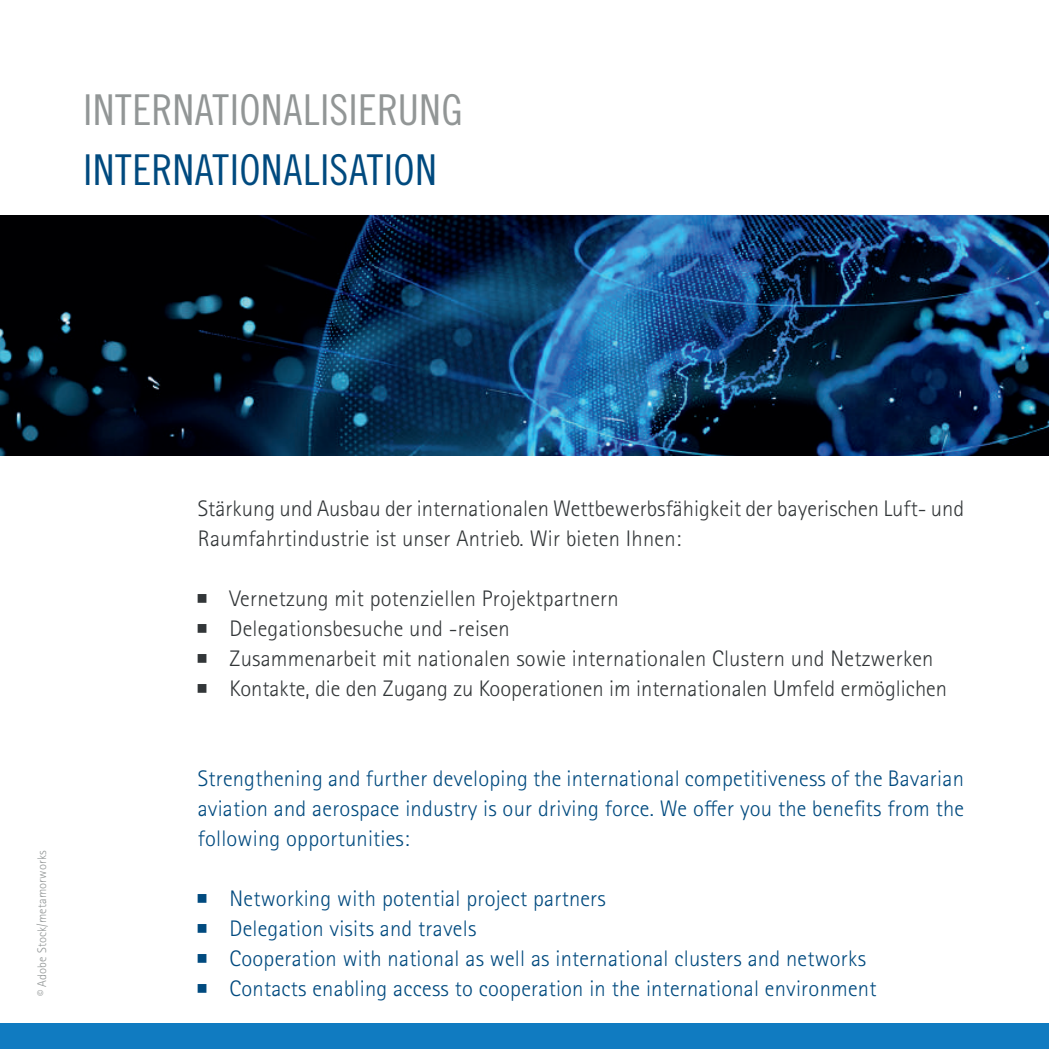
<style>
.page{position:relative;width:1049px;height:1049px;background:#fff}
.page>*{position:absolute;margin:0;border:0;box-sizing:border-box;transform-origin:0 0}
.t1{font:42.5px "Trade Gothic LT Std Cn 18";letter-spacing:.01em;color:#929696}
.t2{font:42.5px "Trade Gothic LT Std Cn 18";letter-spacing:.015em;color:#004a7f}
.t3{font:300 22.5px/30px "Rotis Sans Serif Std";letter-spacing:.01em;color:#004a7f;text-align:justify}
.t4{font:300 22.5px/30px "Rotis Sans Serif Std";letter-spacing:.01em;color:#323638}
.t5{font:300 12.5px "Rotis Sans Serif Std";letter-spacing:.01em;color:#929696}
</style>
<div class="page">
<div style="left:0;top:1024px;width:1049px;height:25px;background:#107bc1"></div>
<img style="left:0;top:215px;width:1049px;height:240px">
<h1 class="t1" style="left:83px;top:85px;width:381px">INTERNATIONALISIERUNG</h1>
<h1 class="t2" style="left:83px;top:145px;width:355px">INTERNATIONALISATION</h1>
<p class="t5" style="left:35px;top:996px;width:147px;rotate:-90deg">© Adobe Stock/metamorworks</p>
<p class="t4" style="left:198px;top:493px;width:768px">Stärkung und Ausbau der internationalen Wettbewerbsfähigkeit der bayerischen Luft- und<br>Raumfahrtindustrie ist unser Antrieb. Wir bieten Ihnen:</p>
<p class="t4" style="left:230px;top:583px;width:719px">Vernetzung mit potenziellen Projektpartnern<br>Delegationsbesuche und -reisen<br>Zusammenarbeit mit nationalen sowie internationalen Clustern und Netzwerken Kontakte, die den Zugang zu Kooperationen im internationalen Umfeld ermöglichen</p>
<p class="t3" style="left:198px;top:763px;width:768px">Strengthening and further developing the international competitiveness of the Bavarian aviation and aerospace industry is our driving force. We offer you the benefits from the following opportunities:</p>
<p class="t3" style="left:230px;top:883px;width:648px;text-align:left">Networking with potential project partners<br>Delegation visits and travels<br>Cooperation with national as well as international clusters and networks Contacts enabling access to cooperation in the international environment</p>
</div>
